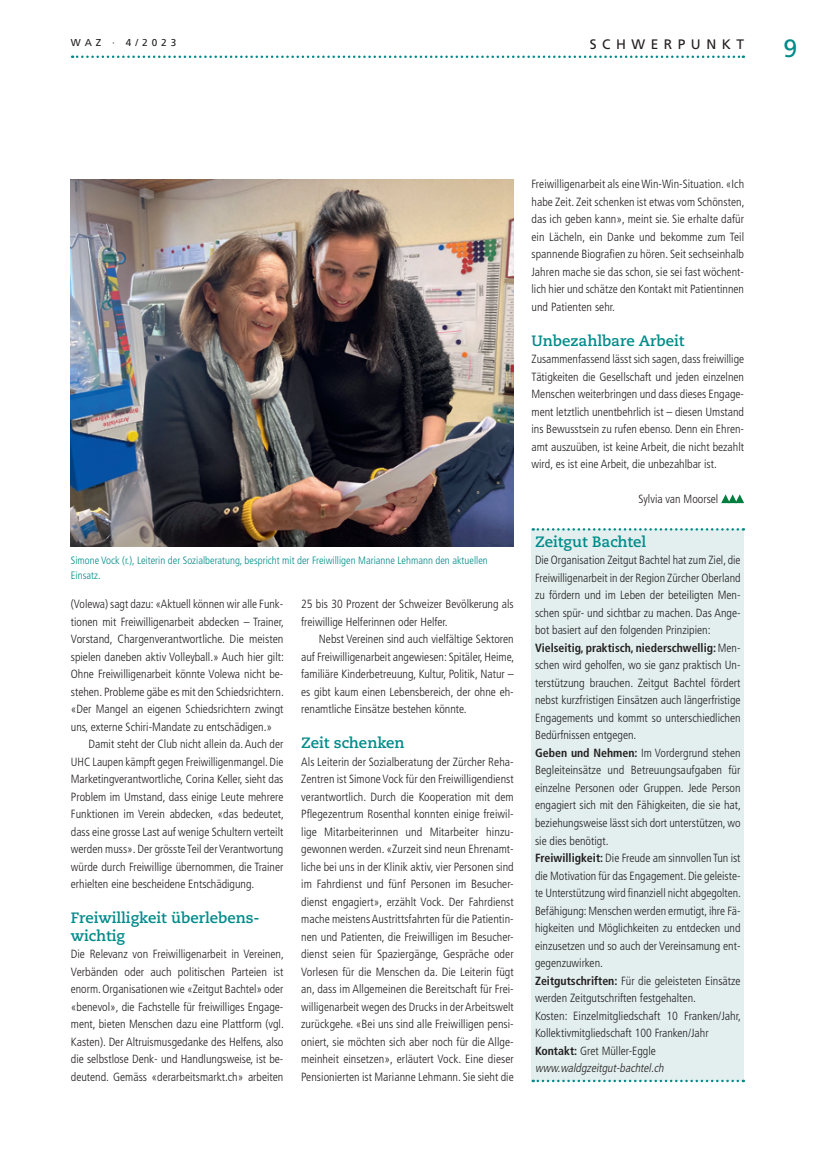
<style>
.page{position:relative;width:815px;height:1152px;background:#fff}
.page>*{position:absolute;margin:0;border:0;box-sizing:border-box;transform-origin:0 0}
.t1{font:25px "Frutiger LT Std";color:#008b8a}
.t2{font:700 15px/17.5px "Caecilia";color:#008b8a}
.t3{font:13.75px "Frutiger LT Std";letter-spacing:.4em;color:#231f20}
.t4{font:300 condensed 11.88px/17.5px "Frutiger LT Std";color:#231f20;text-align:justify}
.t5{font:300 condensed 10.62px/15px "Frutiger LT Std";color:#008b8a}
.t6{font:10px "Frutiger LT Std";letter-spacing:.4em;color:#231f20}
.s1{font-weight:700}
.s2{font-style:italic}
</style>
<div class="page">
<svg style="left:72px;top:56px;width:672px;height:2px"></svg>
<div style="left:531px;top:529px;width:213px;height:551px;background:#e3efef"></div>
<svg style="left:533px;top:528px;width:211px;height:2px"></svg>
<svg style="left:533px;top:1079px;width:211px;height:3px"></svg>
<img style="left:71px;top:179px;width:443px;height:368px">
<svg style="left:721px;top:494px;width:23px;height:9px"></svg>
<p class="t6" style="left:71px;top:37px;width:107px">WAZ · 4/2023</p>
<h1 class="t1" style="left:783px;top:33px;width:15px">9</h1>
<p class="t3" style="left:590px;top:36px;width:156px">SCHWERPUNKT</p>
<p class="t5" style="left:71px;top:553px;width:418px">Simone Vock (r.), Leiterin der Sozialberatung, bespricht mit der Freiwilligen Marianne Lehmann den aktuellen<br>Einsatz.</p>
<p class="t4" style="left:71px;top:595px;width:214px">(Volewa) sagt dazu: «Aktuell können wir alle Funk-</p>
<p class="t4" style="left:71px;top:613px;width:215px">tionen mit Freiwilligenarbeit abdecken – Trainer,</p>
<p class="t4" style="left:71px;top:630px;width:214px">Vorstand, Chargenverantwortliche. Die meisten</p>
<p class="t4" style="left:71px;top:648px;width:215px">spielen daneben aktiv Volleyball.» Auch hier gilt:</p>
<p class="t4" style="left:71px;top:665px;width:214px">Ohne Freiwilligenarbeit könnte Volewa nicht be-</p>
<p class="t4" style="left:71px;top:683px;width:215px">stehen. Probleme gäbe es mit den Schiedsrichtern.</p>
<p class="t4" style="left:71px;top:700px;width:214px">«Der Mangel an eigenen Schiedsrichtern zwingt</p>
<p class="t4" style="left:71px;top:718px;width:203px">uns, externe Schiri-Mandate zu entschädigen.»</p>
<p class="t4" style="left:89px;top:735px;width:196px">Damit steht der Club nicht allein da. Auch der</p>
<p class="t4" style="left:71px;top:753px;width:214px">UHC Laupen kämpft gegen Freiwilligenmangel. Die</p>
<p class="t4" style="left:71px;top:770px;width:214px">Marketingverantwortliche, Corina Keller, sieht das</p>
<p class="t4" style="left:71px;top:788px;width:214px">Problem im Umstand, dass einige Leute mehrere</p>
<p class="t4" style="left:71px;top:805px;width:215px">Funktionen im Verein abdecken, «das bedeutet,</p>
<p class="t4" style="left:71px;top:823px;width:214px">dass eine grosse Last auf wenige Schultern verteilt</p>
<p class="t4" style="left:71px;top:840px;width:214px">werden muss». Der grösste Teil der Verantwortung</p>
<p class="t4" style="left:71px;top:858px;width:214px">würde durch Freiwillige übernommen, die Trainer</p>
<p class="t4" style="left:71px;top:875px;width:185px">erhielten eine bescheidene Entschädigung.</p>
<p class="t2" style="left:71px;top:909px;width:190px">Freiwilligkeit überlebens&shy;wichtig</p>
<p class="t4" style="left:71px;top:945px;width:215px">Die Relevanz von Freiwilligenarbeit in Vereinen, Verbänden oder auch politischen Parteien ist enorm. Organisationen wie «Zeitgut Bachtel» oder «benevol», die Fachstelle für freiwilliges Engage&shy;ment, bieten Menschen dazu eine Plattform (vgl.<br>Kasten). Der Altruismusgedanke des Helfens, also die selbstlose Denk- und Handlungsweise, ist be&shy;deutend. Gemäss «derarbeitsmarkt.ch» arbeiten</p>
<p class="t4" style="left:301px;top:595px;width:214px">25 bis 30 Prozent der Schweizer Bevölkerung als freiwillige Helferinnen oder Helfer.</p>
<p class="t4" style="left:301px;top:630px;width:215px;text-indent:18px">Nebst Vereinen sind auch vielfältige Sektoren auf Freiwilligenarbeit angewiesen: Spitäler, Heime, familiäre Kinderbetreuung, Kultur, Politik, Natur – es gibt kaum einen Lebensbereich, der ohne eh&shy;renamtliche Einsätze bestehen könnte.</p>
<p class="t2" style="left:301px;top:734px;width:105px">Zeit schenken</p>
<p class="t4" style="left:301px;top:753px;width:214px">Als Leiterin der Sozialberatung der Zürcher Reha-Zentren ist Simone Vock für den Freiwilligendienst verantwortlich. Durch die Kooperation mit dem Pflegezentrum Rosenthal konnten einige freiwil&shy;lige Mitarbeiterinnen und Mitarbeiter hinzu&shy;gewonnen werden. «Zurzeit sind neun Ehrenamt&shy;liche bei uns in der Klinik aktiv, vier Personen sind im Fahrdienst und fünf Personen im Besucher&shy;dienst engagiert», erzählt Vock. Der Fahrdienst mache meistens Austrittsfahrten für die Patientin&shy;nen und Patienten, die Freiwilligen im Besucher&shy;dienst seien für Spaziergänge, Gespräche oder Vorlesen für die Menschen da. Die Leiterin fügt an, dass im Allgemeinen die Bereitschaft für Frei&shy;willigenarbeit wegen des Drucks in der Arbeitswelt zurückgehe. «Bei uns sind alle Freiwilligen pensi&shy;oniert, sie möchten sich aber noch für die Allge&shy;meinheit einsetzen», erläutert Vock. Eine dieser Pensionierten ist Marianne Lehmann. Sie sieht die</p>
<p class="t4" style="left:531px;top:175px;width:215px">Freiwilligenarbeit als eine Win-Win-Situation. «Ich habe Zeit. Zeit schenken ist etwas vom Schönsten, das ich geben kann», meint sie. Sie erhalte dafür ein Lächeln, ein Danke und bekomme zum Teil spannende Biografien zu hören. Seit sechseinhalb Jahren mache sie das schon, sie sei fast wöchent&shy;lich hier und schätze den Kontakt mit Patientinnen und Patienten sehr.</p>
<p class="t2" style="left:531px;top:332px;width:154px">Unbezahlbare Arbeit</p>
<p class="t4" style="left:531px;top:350px;width:214px">Zusammenfassend lässt sich sagen, dass freiwillige Tätigkeiten die Gesellschaft und jeden einzelnen Menschen weiterbringen und dass dieses Engage&shy;ment letztlich unentbehrlich ist – diesen Umstand ins Bewusstsein zu rufen ebenso. Denn ein Ehren&shy;amt auszuüben, ist keine Arbeit, die nicht bezahlt wird, es ist eine Arbeit, die unbezahlbar ist.</p>
<p class="t4" style="left:638px;top:490px;width:81px">Sylvia van Moorsel</p>
<p class="t2" style="left:535px;top:533px;width:113px">Zeitgut Bachtel</p>
<p class="t4" style="left:535px;top:552px;width:207px;text-align:left">Die Organisation Zeitgut Bachtel hat zum Ziel, die Freiwilligenarbeit in der Region Zürcher Oberland zu fördern und im Leben der beteiligten Men&shy;schen spür- und sichtbar zu machen. Das Ange&shy;bot basiert auf den folgenden Prinzipien:<br><span class="s1">Vielseitig, praktisch, niederschwellig:</span> Men&shy;schen wird geholfen, wo sie ganz praktisch Un&shy;terstützung brauchen. Zeitgut Bachtel fördert nebst kurzfristigen Einsätzen auch längerfristige Engagements und kommt so unterschiedlichen Bedürfnissen entgegen.<br><span class="s1">Geben und Nehmen:</span> Im Vordergrund stehen Begleiteinsätze und Betreuungsaufgaben für einzelne Personen oder Gruppen. Jede Person engagiert sich mit den Fähigkeiten, die sie hat, beziehungsweise lässt sich dort unterstützen, wo sie dies benötigt.<br><span class="s1">Freiwilligkeit:</span> Die Freude am sinnvollen Tun ist die Motivation für das Engagement. Die geleiste&shy;te Unterstützung wird finanziell nicht abgegolten.<br>Befähigung: Menschen werden ermutigt, ihre Fä&shy;higkeiten und Möglichkeiten zu entdecken und einzusetzen und so auch der Vereinsamung ent&shy;gegenzuwirken.<br><span class="s1">Zeitgutschriften:</span> Für die geleisteten Einsätze werden Zeitgutschriften festgehalten.<br>Kosten: Einzelmitgliedschaft 10 Franken/Jahr, Kollektivmitgliedschaft 100 Franken/Jahr <span class="s1">Kontakt:</span> Gret Müller-Eggle <span class="s2">www.waldgzeitgut-bachtel.ch</span></p>
</div>
